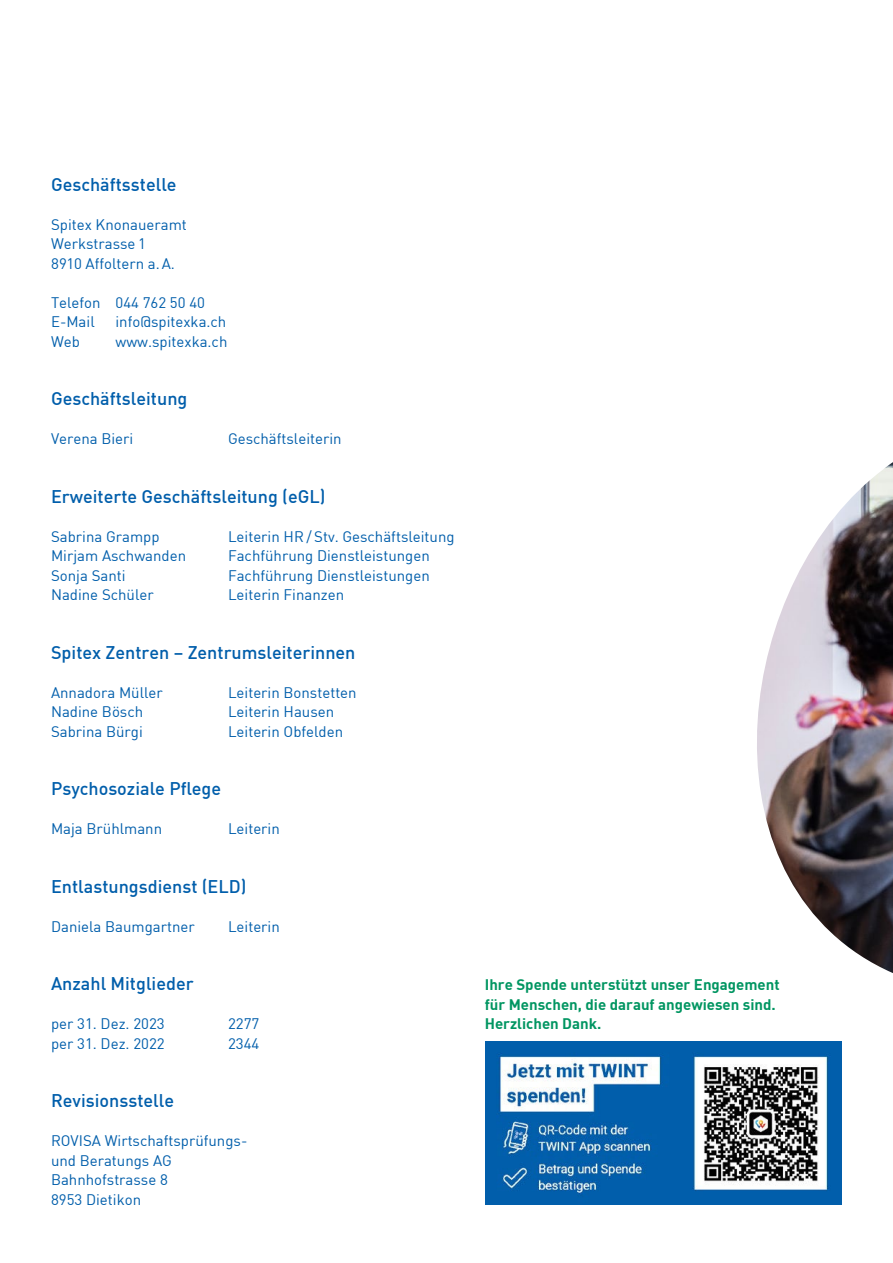
<style>
.page{position:relative;width:893px;height:1263px;background:#fff}
.page>*{position:absolute;margin:0;border:0;box-sizing:border-box;transform-origin:0 0}
.t1{font:18px "DIN Medium 2";color:#005eab}
.t2{font:15px/19.5px "DIN";color:#005eab}
.t3{font:15px/19.5px "DIN Bold 2";color:#009561}
</style>
<div class="page">
<img style="left:757px;top:462px;width:136px;height:511px">
<img style="left:485px;top:1042px;width:357px;height:163px">
<p class="t1" style="left:51px;top:176px;width:127px">Geschäftsstelle</p>
<p class="t2" style="left:51px;top:215px;width:137px">Spitex Knonaueramt<br>Werkstrasse 1<br>8910 Affoltern a. A.</p>
<p class="t2" style="left:51px;top:293px;width:156px">Telefon 044 762 50 40<br>E-Mail</p>
<p class="t2" style="left:116px;top:313px;width:112px">info@spitexka.ch</p>
<p class="t2" style="left:51px;top:332px;width:30px">Web</p>
<p class="t2" style="left:116px;top:332px;width:113px">www.spitexka.ch</p>
<p class="t1" style="left:51px;top:390px;width:138px">Geschäftsleitung</p>
<p class="t2" style="left:51px;top:430px;width:84px">Verena Bieri</p>
<p class="t2" style="left:228px;top:430px;width:115px">Geschäftsleiterin</p>
<p class="t1" style="left:51px;top:488px;width:276px">Erweiterte Geschäftsleitung (eGL)</p>
<p class="t2" style="left:51px;top:527px;width:110px">Sabrina Grampp</p>
<p class="t2" style="left:228px;top:527px;width:228px">Leiterin HR / Stv. Geschäftsleitung</p>
<p class="t2" style="left:51px;top:547px;width:137px">Mirjam Aschwanden</p>
<p class="t2" style="left:228px;top:547px;width:203px">Fachführung Dienstleistungen</p>
<p class="t2" style="left:51px;top:566px;width:76px">Sonja Santi</p>
<p class="t2" style="left:228px;top:566px;width:203px">Fachführung Dienstleistungen</p>
<p class="t2" style="left:51px;top:586px;width:104px">Nadine Schüler</p>
<p class="t2" style="left:228px;top:586px;width:118px">Leiterin Finanzen</p>
<p class="t1" style="left:51px;top:644px;width:306px">Spitex Zentren – Zentrumsleiterinnen</p>
<p class="t2" style="left:51px;top:683px;width:113px">Annadora Müller</p>
<p class="t2" style="left:228px;top:683px;width:130px">Leiterin Bonstetten</p>
<p class="t2" style="left:51px;top:703px;width:94px">Nadine Bösch</p>
<p class="t2" style="left:228px;top:703px;width:108px">Leiterin Hausen</p>
<p class="t2" style="left:51px;top:722px;width:93px">Sabrina Bürgi</p>
<p class="t2" style="left:228px;top:722px;width:117px">Leiterin Obfelden</p>
<p class="t1" style="left:51px;top:780px;width:172px">Psychosoziale Pflege</p>
<p class="t2" style="left:51px;top:820px;width:113px">Maja Brühlmann</p>
<p class="t2" style="left:228px;top:820px;width:53px">Leiterin</p>
<p class="t1" style="left:51px;top:878px;width:197px">Entlastungsdienst (ELD)</p>
<p class="t2" style="left:51px;top:917px;width:145px">Daniela Baumgartner</p>
<p class="t2" style="left:228px;top:917px;width:53px">Leiterin</p>
<p class="t1" style="left:51px;top:975px;width:144px">Anzahl Mitglieder</p>
<p class="t2" style="left:51px;top:1015px;width:115px">per 31. Dez. 2023</p>
<p class="t2" style="left:228px;top:1015px;width:33px">2277</p>
<p class="t2" style="left:51px;top:1034px;width:115px">per 31. Dez. 2022</p>
<p class="t2" style="left:228px;top:1034px;width:33px">2344</p>
<p class="t1" style="left:51px;top:1092px;width:125px">Revisionsstelle</p>
<p class="t2" style="left:51px;top:1132px;width:198px">ROVISA Wirtschaftsprüfungs&shy;und Beratungs AG<br>Bahnhofstrasse 8<br>8953 Dietikon</p>
<p class="t3" style="left:485px;top:976px;width:296px">Ihre Spende unterstützt unser Engagement für Menschen, die darauf angewiesen sind.<br>Herzlichen Dank.</p>
</div>
